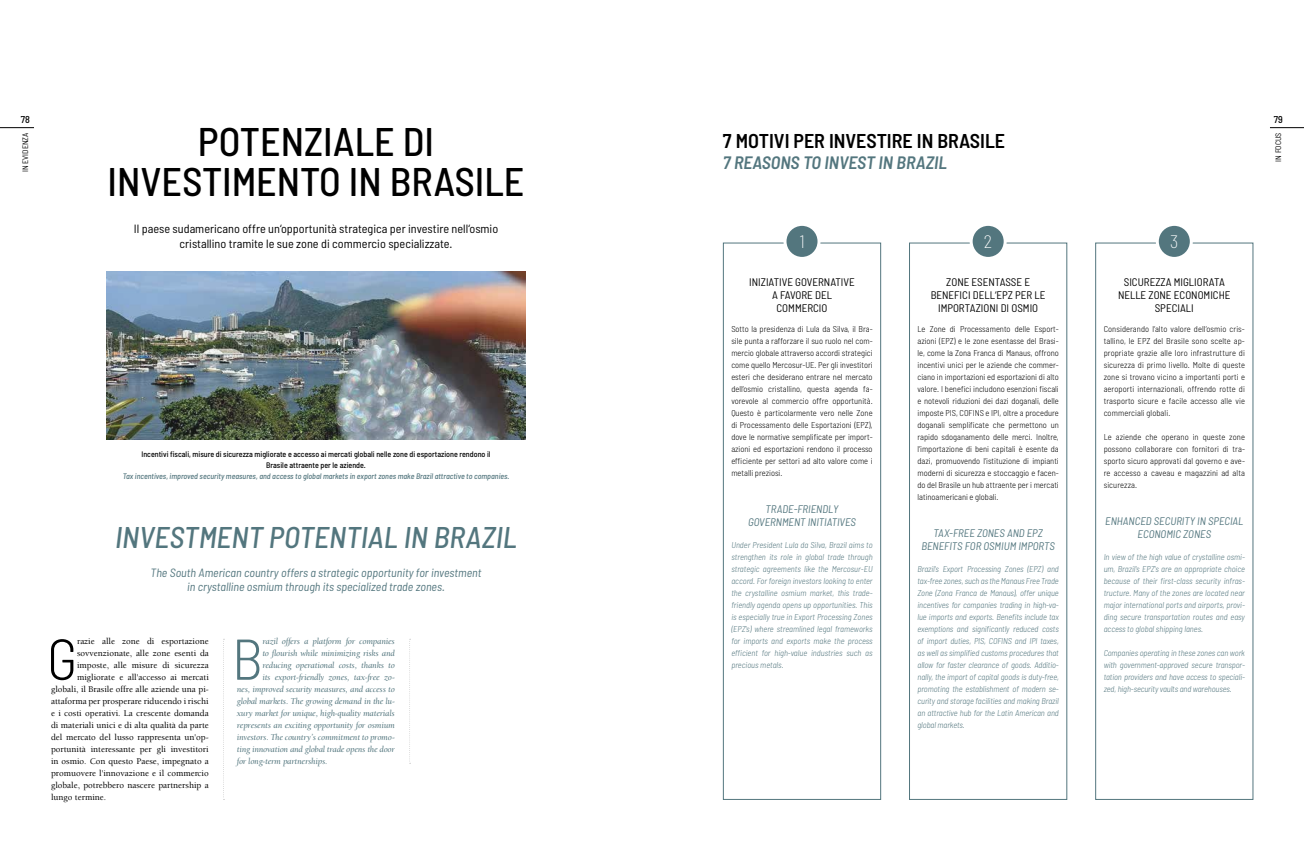
<style>
.page{position:relative;width:1304px;height:851px;background:#fff}
.page>*{position:absolute;margin:0;border:0;box-sizing:border-box;transform-origin:0 0}
.t1{font:300 semi-condensed 57.4px "Barlow";color:#000}
.t2{font:300 semi-condensed 57.4px "Barlow";color:#53767e}
.t3{font:500 semi-condensed 40px/40px "Barlow";color:#000;text-align:center}
.t4{font:italic 500 semi-condensed 30px "Barlow";color:#53767e}
.t5{font:600 semi-condensed 20px "Barlow";color:#000}
.t6{font:italic 600 semi-condensed 18px "Barlow";color:#53767e}
.t7{font:200 semi-condensed 18px "Barlow";color:#fff}
.t8{font:semi-condensed 12px/14.5px "Barlow";color:#000;text-align:center}
.t9{font:italic semi-condensed 12px/14.5px "Barlow";color:#53767e;text-align:center}
.t10{font:semi-condensed 11px/13.2px "Barlow";color:#000;text-align:center}
.t11{font:italic semi-condensed 11px/13.2px "Barlow";color:#53767e;text-align:center}
.t12{font:500 semi-condensed 10px "Barlow";color:#000}
.t13{font:500 9px "Berkeley";color:#000}
.t14{font:9px "Berkeley Oldstyle IT Cby BT Med Ital";color:#53767e}
.t15{font:300 semi-condensed 8.5px/12px "Barlow";color:#000;text-align:justify}
.t16{font:italic 300 semi-condensed 8.5px/12px "Barlow";letter-spacing:-.01em;color:#53767e;text-align:justify}
.t17{font:500 semi-condensed 8px/11px "Barlow";color:#000;text-align:center}
.t18{font:italic 500 semi-condensed 8px "Barlow";color:#53767e}
.t19{font:semi-condensed 8px "Barlow";color:#000}
</style>
<div class="page">
<hr style="left:0;top:127px;width:34px;height:1px;background:#000">
<hr style="left:1270px;top:127px;width:34px;height:1px;background:#000">
<svg style="left:223px;top:639px;width:1px;height:159px"></svg>
<svg style="left:409px;top:639px;width:2px;height:123px"></svg>
<div style="left:723px;top:243px;width:158px;height:556px;border:1px solid #53767e"></div>
<div style="left:909px;top:243px;width:158px;height:556px;border:1px solid #53767e"></div>
<div style="left:1095px;top:243px;width:158px;height:556px;border:1px solid #53767e"></div>
<div style="left:785px;top:224px;width:34px;height:34px;background:#53767e;border-radius:50%"></div>
<div style="left:783px;top:223px;width:37px;height:37px;border:3px solid #fff;border-radius:50%"></div>
<div style="left:971px;top:224px;width:34px;height:34px;background:#53767e;border-radius:50%"></div>
<div style="left:970px;top:223px;width:37px;height:37px;border:3px solid #fff;border-radius:50%"></div>
<div style="left:1157px;top:224px;width:34px;height:34px;background:#53767e;border-radius:50%"></div>
<div style="left:1156px;top:223px;width:37px;height:37px;border:3px solid #fff;border-radius:50%"></div>
<img style="left:106px;top:271px;width:420px;height:168px">
<p class="t12" style="left:21px;top:113px;width:11px">78</p>
<p class="t12" style="left:1274px;top:113px;width:10px">79</p>
<p class="t19" style="left:1273px;top:161px;width:31px;rotate:-90deg">IN FOCUS</p>
<h2 class="t3" style="left:108px;top:121px;width:418px">POTENZIALE DI<br>INVESTIMENTO IN BRASILE</h2>
<h3 class="t8" style="left:134px;top:221px;width:366px">Il paese sudamericano offre un‘opportunità strategica per investire nell‘osmio cristallino tramite le sue zone di commercio specializzate.</h3>
<p class="t19" style="left:20px;top:172px;width:41px;rotate:-90deg">IN EVIDENZA</p>
<h3 class="t5" style="left:723px;top:128px;width:284px">7 MOTIVI PER INVESTIRE IN BRASILE</h3>
<h3 class="t6" style="left:723px;top:151px;width:226px">7 REASONS TO INVEST IN BRAZIL</h3>
<h3 class="t7" style="left:799px;top:230px;width:7px">1</h3>
<h3 class="t7" style="left:984px;top:230px;width:10px">2</h3>
<h3 class="t7" style="left:1170px;top:230px;width:10px">3</h3>
<p class="t17" style="left:141px;top:448px;width:351px">Incentivi fiscali, misure di sicurezza migliorate e accesso ai mercati globali nelle zone di esportazione rendono il<br>Brasile attraente per le aziende.</p>
<p class="t18" style="left:123px;top:470px;width:388px">Tax incentives, improved security measures, and access to global markets in export zones make Brazil attractive to companies.</p>
<h3 class="t4" style="left:115px;top:518px;width:403px">INVESTMENT POTENTIAL IN BRAZIL</h3>
<h3 class="t9" style="left:151px;top:564px;width:332px">The South American country offers a strategic opportunity for investment in crystalline osmium through its specialized trade zones.</h3>
<h1 class="t1" style="left:47px;top:623px;width:31px">G</h1>
<p class="t13" style="left:77px;top:636px;width:133px">razie alle zone di esportazione</p>
<p class="t13" style="left:77px;top:648px;width:133px">sovvenzionate, alle zone esenti da</p>
<p class="t13" style="left:77px;top:660px;width:133px">imposte, alle misure di sicurezza</p>
<p class="t13" style="left:77px;top:672px;width:133px">migliorate e all'accesso ai mercati</p>
<p class="t13" style="left:51px;top:684px;width:159px">globali, il Brasile offre alle aziende una pi-</p>
<p class="t13" style="left:51px;top:696px;width:159px">attaforma per prosperare riducendo i rischi</p>
<p class="t13" style="left:51px;top:708px;width:159px">e i costi operativi. La crescente domanda</p>
<p class="t13" style="left:51px;top:720px;width:159px">di materiali unici e di alta qualità da parte</p>
<p class="t13" style="left:51px;top:732px;width:159px">del mercato del lusso rappresenta un'op-</p>
<p class="t13" style="left:51px;top:744px;width:159px">portunità interessante per gli investitori</p>
<p class="t13" style="left:51px;top:756px;width:159px">in osmio. Con questo Paese, impegnato a</p>
<p class="t13" style="left:51px;top:768px;width:159px">promuovere l'innovazione e il commercio</p>
<p class="t13" style="left:51px;top:780px;width:159px">globale, potrebbero nascere partnership a</p>
<p class="t13" style="left:51px;top:792px;width:57px">lungo termine.</p>
<h1 class="t2" style="left:232px;top:623px;width:32px">B</h1>
<p class="t14" style="left:263px;top:635px;width:134px">razil offers a platform for companies</p>
<p class="t14" style="left:263px;top:647px;width:134px">to flourish while minimizing risks and</p>
<p class="t14" style="left:263px;top:659px;width:134px">reducing operational costs, thanks to</p>
<p class="t14" style="left:263px;top:671px;width:134px">its export-friendly zones, tax-free zo-</p>
<p class="t14" style="left:237px;top:683px;width:159px">nes, improved security measures, and access to</p>
<p class="t14" style="left:237px;top:695px;width:159px">global markets. The growing demand in the lu-</p>
<p class="t14" style="left:237px;top:707px;width:159px">xury market for unique, high-quality materials</p>
<p class="t14" style="left:237px;top:719px;width:159px">represents an exciting opportunity for osmium</p>
<p class="t14" style="left:237px;top:731px;width:159px">investors. The country’s commitment to promo-</p>
<p class="t14" style="left:237px;top:743px;width:159px">ting innovation and global trade opens the door</p>
<p class="t14" style="left:237px;top:755px;width:92px">for long-term partnerships.</p>
<p class="t10" style="left:749px;top:275px;width:107px">INIZIATIVE GOVERNATIVE<br>A FAVORE DEL<br>COMMERCIO</p>
<p class="t15" style="left:731px;top:322px;width:143px">Sotto la presidenza di Lula da Silva, il Bra&shy;sile punta a rafforzare il suo ruolo nel com&shy;mercio globale attraverso accordi strategici come quello Mercosur-UE. Per gli investitori esteri che desiderano entrare nel mercato dell‘osmio cristallino, questa agenda fa&shy;vorevole al commercio offre opportunità.<br>Questo è particolarmente vero nelle Zone di Processamento delle Esportazioni (EPZ), dove le normative semplificate per import&shy;azioni ed esportazioni rendono il processo efficiente per settori ad alto valore come i metalli preziosi.</p>
<p class="t11" style="left:748px;top:502px;width:109px">TRADE-FRIENDLY<br>GOVERNMENT INITIATIVES</p>
<p class="t16" style="left:731px;top:538px;width:143px">Under President Lula da Silva, Brazil aims to strengthen its role in global trade through strategic agreements like the Mercosur-EU accord. For foreign investors looking to enter the crystalline osmium market, this trade&shy;friendly agenda opens up opportunities. This is especially true in Export Processing Zones (EPZ's) where streamlined legal frameworks for imports and exports make the process efficient for high-value industries such as precious metals.</p>
<p class="t10" style="left:931px;top:275px;width:116px">ZONE ESENTASSE E<br>BENEFICI DELL‘EPZ PER LE<br>IMPORTAZIONI DI OSMIO</p>
<p class="t15" style="left:917px;top:322px;width:143px">Le Zone di Processamento delle Esport&shy;azioni (EPZ) e le zone esentasse del Brasi&shy;le, come la Zona Franca di Manaus, offrono incentivi unici per le aziende che commer&shy;ciano in importazioni ed esportazioni di alto valore. I benefici includono esenzioni fiscali e notevoli riduzioni dei dazi doganali, delle imposte PIS, COFINS e IPI, oltre a procedure doganali semplificate che permettono un rapido sdoganamento delle merci. Inoltre, l‘importazione di beni capitali è esente da dazi, promuovendo l‘istituzione di impianti moderni di sicurezza e stoccaggio e facen&shy;do del Brasile un hub attraente per i mercati latinoamericani e globali.</p>
<p class="t11" style="left:921px;top:526px;width:135px">TAX-FREE ZONES AND EPZ<br>BENEFITS FOR OSMIUM IMPORTS</p>
<p class="t16" style="left:917px;top:562px;width:143px">Brazil's Export Processing Zones (EPZ) and tax-free zones, such as the Manaus Free Trade Zone (Zona Franca de Manaus), offer unique incentives for companies trading in high-va&shy;lue imports and exports. Benefits include tax exemptions and significantly reduced costs of import duties, PIS, COFINS and IPI taxes, as well as simplified customs procedures that allow for faster clearance of goods. Additio&shy;nally, the import of capital goods is duty-free, promoting the establishment of modern se&shy;curity and storage facilities and making Brazil an attractive hub for the Latin American and global markets.</p>
<p class="t10" style="left:1118px;top:275px;width:114px">SICUREZZA MIGLIORATA<br>NELLE ZONE ECONOMICHE<br>SPECIALI</p>
<p class="t15" style="left:1104px;top:322px;width:143px">Considerando l‘alto valore dell‘osmio cris&shy;tallino, le EPZ del Brasile sono scelte ap&shy;propriate grazie alle loro infrastrutture di sicurezza di primo livello. Molte di queste zone si trovano vicino a importanti porti e aeroporti internazionali, offrendo rotte di trasporto sicure e facile accesso alle vie commerciali globali.</p>
<p class="t15" style="left:1104px;top:430px;width:143px">Le aziende che operano in queste zone possono collaborare con fornitori di tra&shy;sporto sicuro approvati dal governo e ave&shy;re accesso a caveau e magazzini ad alta sicurezza.</p>
<p class="t11" style="left:1105px;top:514px;width:140px">ENHANCED SECURITY IN SPECIAL<br>ECONOMIC ZONES</p>
<p class="t16" style="left:1104px;top:550px;width:143px">In view of the high value of crystalline osmi&shy;um, Brazil's EPZ's are an appropriate choice because of their first-class security infras&shy;tructure. Many of the zones are located near major international ports and airports, provi&shy;ding secure transportation routes and easy access to global shipping lanes.</p>
<p class="t16" style="left:1104px;top:646px;width:143px">Companies operating in these zones can work with government-approved secure transpor&shy;tation providers and have access to speciali&shy;zed, high-security vaults and warehouses.</p>
</div>
